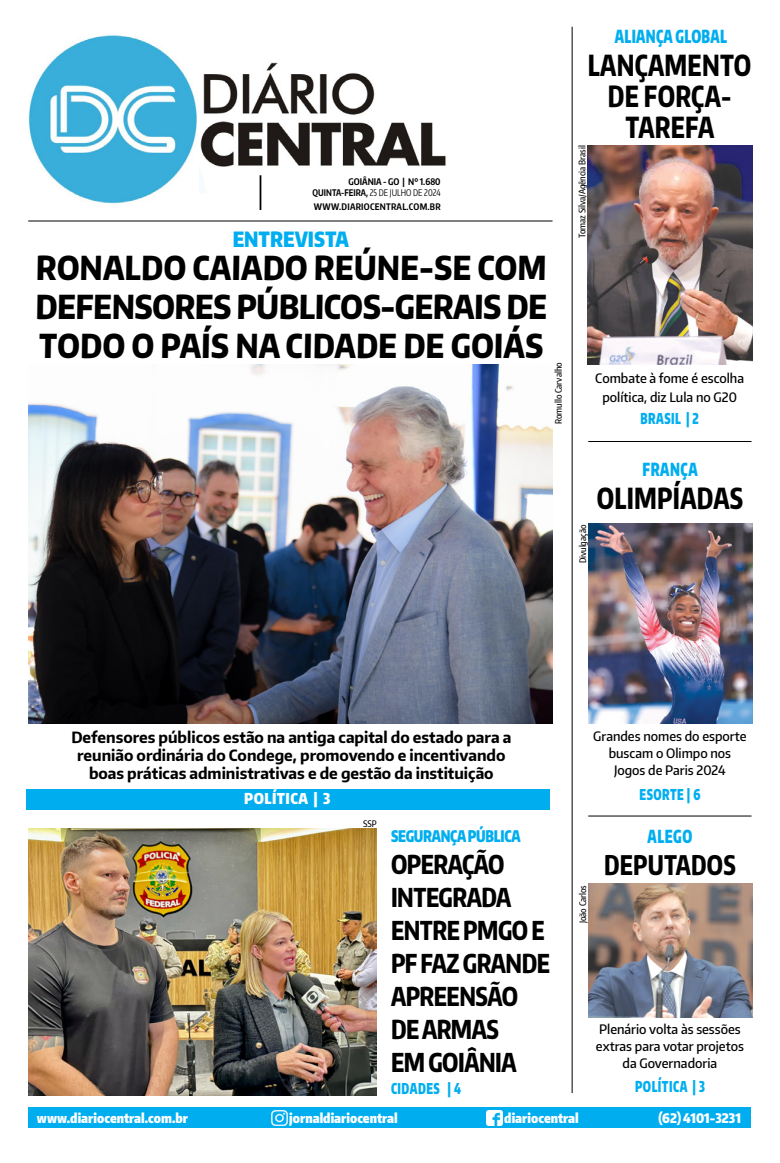
<style>
.page{position:relative;width:780px;height:1163px;background:#fff}
.page>*{position:absolute;margin:0;border:0;box-sizing:border-box;transform-origin:0 0}
.t1{font:800 33px/39px "Encode Sans Narrow";letter-spacing:.01em;color:#000;text-align:justify;scale:.9 1}
.t2{font:800 29px/31px "Encode Sans Compressed";letter-spacing:.01em;color:#000;text-align:center;scale:.9 1}
.t3{font:800 27px "Encode Sans Compressed";letter-spacing:.01em;color:#000;scale:.9 1}
.t4{font:800 26px/33px "Encode Sans Compressed";letter-spacing:-.02em;color:#000;scale:.94 1}
.t5{font:900 21px "Encode Sans Compressed";color:#00aeef}
.t6{font:900 18px "Encode Sans Compressed";letter-spacing:.02em;color:#00aeef;scale:.8 1}
.t7{font:900 16px "Encode Sans Compressed";letter-spacing:-.02em;color:#00aeef;scale:.89 1}
.t8{font:700 15.5px/18px "Encode Sans Narrow";color:#000;text-align:center}
.t9{font:900 15px "Encode Sans Compressed";letter-spacing:.04em;color:#00aeef;scale:.8 1}
.t10{font:900 15px "Encode Sans Compressed";letter-spacing:.03em;color:#fff}
.t11{font:900 13.2px "Encode Sans Compressed";color:#fff}
.t12{font:500 13px/17px "Encode Sans Narrow";color:#000;text-align:center}
.t13{font:700 9.1px/11.4px "Encode Sans Compressed";color:#000;text-align:right}
.t14{font:500 9px "Encode Sans Compressed";color:#000}
.t15{font:700 9px "Encode Sans Compressed";letter-spacing:.03em;color:#000}
.s1{font-weight:400}
</style>
<div class="page">
<img style="left:200px;top:62px;width:246px;height:132px">
<img style="left:28px;top:35px;width:169px;height:169px">
<hr style="left:259px;top:175px;width:2px;height:35px;background:#000">
<div style="left:28px;top:1107px;width:723px;height:21px;background:#00aeef"></div>
<img style="left:272px;top:1110px;width:15px;height:15px">
<img style="left:486px;top:1110px;width:16px;height:15px">
<hr style="left:588px;top:441px;width:163px;height:1px;background:#000">
<hr style="left:588px;top:815px;width:163px;height:1px;background:#000">
<hr style="left:571px;top:27px;width:1px;height:1065px;background:#000">
<img style="left:587px;top:146px;width:165px;height:218px">
<img style="left:589px;top:883px;width:163px;height:134px">
<img style="left:589px;top:523px;width:163px;height:200px">
<img style="left:28px;top:828px;width:348px;height:267px">
<img style="left:28px;top:364px;width:524px;height:359px">
<div style="left:26px;top:789px;width:523px;height:20px;background:#00aeef"></div>
<hr style="left:28px;top:220px;width:524px;height:1px;background:#000">
<p class="t6" style="left:615px;top:24px;width:142px">ALIANÇA GLOBAL</p>
<p class="t13" style="left:312px;top:175px;width:129px">GOIÂNIA - GO | Nº 1.680<br>QUINTA-FEIRA, <span class="s1">25 DE juLho DE 2024</span></p>
<p class="t15" style="left:314px;top:201px;width:128px">WWW.DIARIOCENTRAL.COM.BR</p>
<p class="t5" style="left:233px;top:225px;width:117px">ENTREVISTA</p>
<p class="t1" style="left:35px;top:247px;width:570px">RONALDO CAIADO REÚNE-SE COM DEFENSORES PÚBLICOS-GERAIS DE TODO O PAÍS NA CIDADE DE GOIÁS</p>
<p class="t14" style="left:552px;top:424px;width:63px;rotate:-90deg">Romullo Carvalho</p>
<p class="t2" style="left:588px;top:49px;width:183px">LANÇAMENTO<br>DE FORÇA-<br>TAREFA</p>
<p class="t14" style="left:576px;top:238px;width:94px;rotate:-90deg">Tomaz Silva/Agência Brasil</p>
<p class="t12" style="left:595px;top:368px;width:150px;line-height:19px">Combate à fome é escolha política, diz Lula no G20</p>
<p class="t9" style="left:640px;top:408px;width:74px">BRASIL | 2</p>
<p class="t6" style="left:642px;top:457px;width:71px">FRANÇA</p>
<p class="t2" style="left:596px;top:482px;width:164px">OLIMPÍADAS</p>
<p class="t14" style="left:576px;top:563px;width:40px;rotate:-90deg">Divulgação</p>
<p class="t8" style="left:71px;top:727px;width:441px">Defensores públicos estão na antiga capital do estado para a reunião ordinária do Condege, promovendo e incentivando boas práticas administrativas e de gestão da instituição</p>
<p class="t12" style="left:593px;top:726px;width:155px">Grandes nomes do esporte buscam o Olimpo nos<br>Jogos de Paris 2024</p>
<p class="t10" style="left:244px;top:788px;width:88px">POLÍTICA | 3</p>
<p class="t9" style="left:639px;top:784px;width:77px">ESORTE | 6</p>
<p class="t14" style="left:363px;top:817px;width:15px">SSP</p>
<p class="t7" style="left:391px;top:825px;width:147px">SEGURANÇA PÚBLICA</p>
<p class="t6" style="left:647px;top:824px;width:58px">ALEGO</p>
<p class="t4" style="left:391px;top:846px;width:129px">OPERAÇÃO<br>INTEGRADA<br>ENTRE PMGO</p>
<p class="t4" style="left:391px;top:912px;width:171px;text-indent:140px">E<br>PF FAZ GRANDE<br>APREENSÃO<br>DE ARMAS<br>EM GOIÂNIA</p>
<p class="t14" style="left:576px;top:923px;width:40px;rotate:-90deg">João Carlos</p>
<p class="t3" style="left:604px;top:846px;width:148px">DEPUTADOS</p>
<p class="t12" style="left:596px;top:1020px;width:149px">Plenário volta às sessões extras para votar projetos da Governadoria</p>
<p class="t9" style="left:391px;top:1078px;width:89px">CIDADES | 4</p>
<p class="t9" style="left:635px;top:1076px;width:89px">POLÍTICA | 3</p>
<p class="t11" style="left:37px;top:1108px;width:152px">WWW.DIARIOCENTRAL.COM.BR</p>
<p class="t11" style="left:289px;top:1109px;width:110px">JORNALDIARIOCENTRAL</p>
<p class="t11" style="left:504px;top:1108px;width:76px">DIARIOCENTRAL</p>
<p class="t11" style="left:658px;top:1108px;width:84px">(62) 4101-3231</p>
</div>
